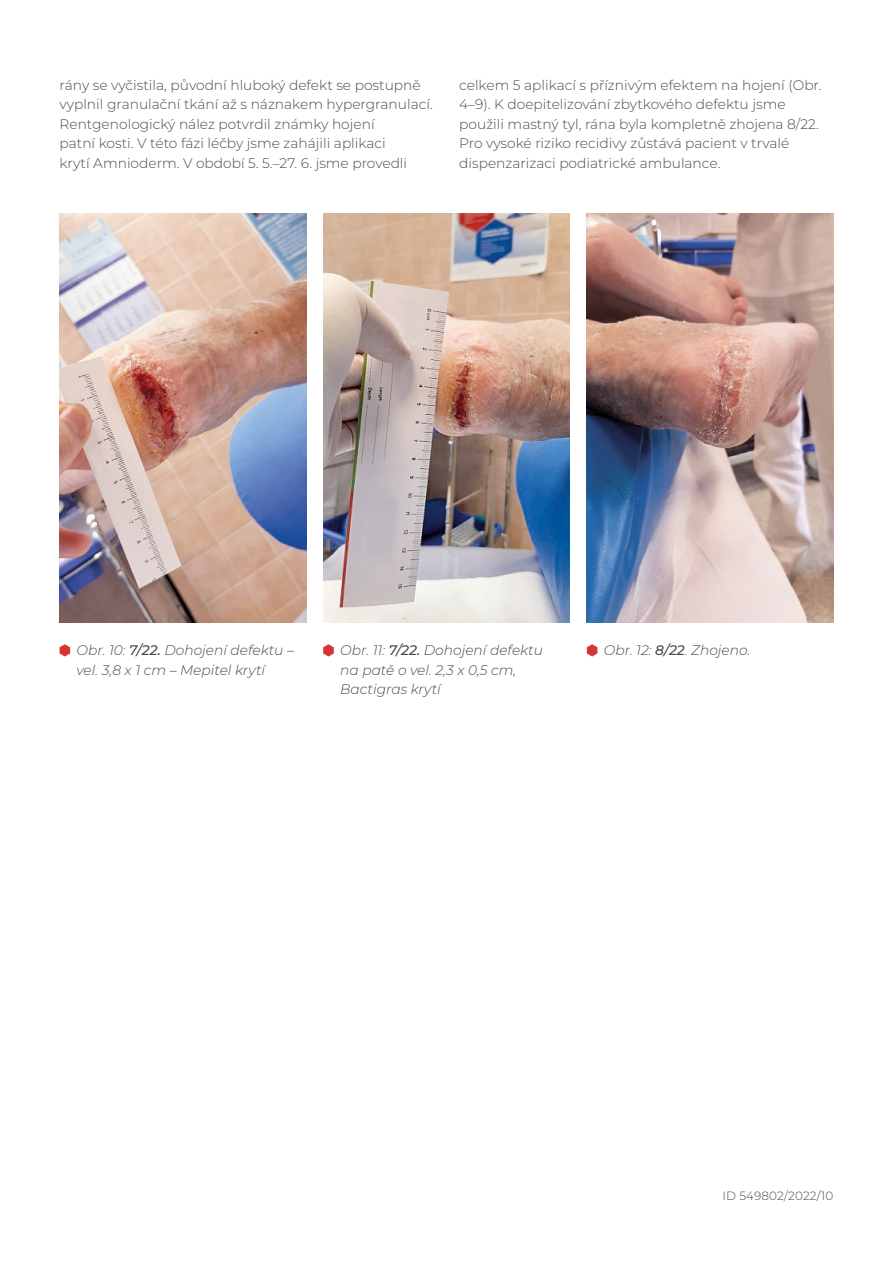
<style>
.page{position:relative;width:893px;height:1263px;background:#fff}
.page>*{position:absolute;margin:0;border:0;box-sizing:border-box;transform-origin:0 0}
.t1{font:300 13.8px/19.5px "Montserrat";color:#4a4a49}
.t2{font:italic 300 13.8px/19.5px "Montserrat";color:#4a4a49}
.t3{font:300 12px "Montserrat";letter-spacing:.01em;color:#4a4a49}
.s1{font-weight:500}
</style>
<div class="page">
<svg style="left:60px;top:644px;width:10px;height:12px"></svg>
<svg style="left:323px;top:644px;width:11px;height:12px"></svg>
<svg style="left:587px;top:644px;width:10px;height:12px"></svg>
<img style="left:60px;top:213px;width:246px;height:410px">
<img style="left:323px;top:213px;width:247px;height:410px">
<img style="left:587px;top:213px;width:246px;height:410px">
<p class="t1" style="left:60px;top:75px;width:375px">rány se vyčistila, původní hluboký defekt se postupně vyplnil granulační tkání až s náznakem hypergranulací.<br>Rentgenologický nález potvrdil známky hojení<br>patní kosti. V této fázi léčby jsme zahájili aplikaci<br>krytí Amnioderm. V období 5. 5.–27. 6. jsme provedli</p>
<p class="t1" style="left:459px;top:75px;width:364px">celkem 5 aplikací s příznivým efektem na hojení (Obr.<br>4–9). K doepitelizování zbytkového defektu jsme použili mastný tyl, rána byla kompletně zhojena 8/22.<br>Pro vysoké riziko recidivy zůstává pacient v trvalé dispenzarizaci podiatrické ambulance.</p>
<p class="t2" style="left:77px;top:640px;width:219px">Obr. 10: <span class="s1">7/22.</span> Dohojení defektu – vel. 3,8 x 1 cm – Mepitel krytí</p>
<p class="t2" style="left:340px;top:640px;width:204px">Obr. 11: <span class="s1">7/22.</span> Dohojení defektu na patě o vel. 2,3 x 0,5 cm,<br>Bactigras krytí</p>
<p class="t2" style="left:604px;top:640px;width:148px">Obr. 12: <span class="s1">8/22</span>. Zhojeno.</p>
<p class="t3" style="left:723px;top:1187px;width:112px">ID 549802/2022/10</p>
</div>
